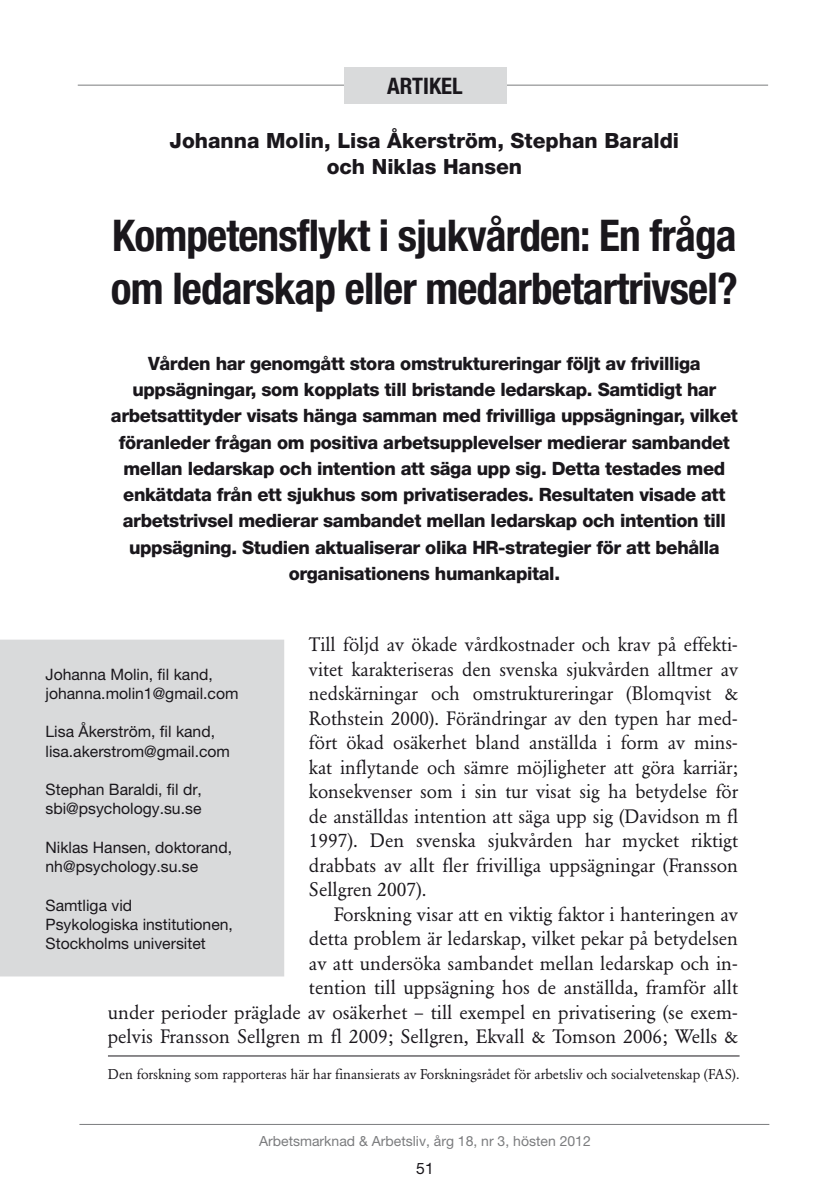
<style>
.page{position:relative;width:819px;height:1201px;background:#fff}
.page>*{position:absolute;margin:0;border:0;box-sizing:border-box;transform-origin:0 0}
.t1{font:700 condensed 43.75px/52.5px "Helvetica Neue";letter-spacing:-.02em;color:#1a171c}
.t2{font:700 condensed 22.75px "Helvetica Neue";color:#1a171c}
.t3{font:800 21px/25.2px "Helvetica Neue";color:#1a171c;text-align:center}
.t4{font:19.25px/24.5px "Garamond BE";color:#1a171c;text-align:justify}
.t5{font:800 18.38px/26.2px "Helvetica Neue";letter-spacing:-.02em;color:#1a171c;text-align:center}
.t6{font:15.75px/19.2px "Helvetica Neue";color:#1a171c}
.t7{font:14px "Garamond BE";color:#1a171c}
.t8{font:14px "Helvetica Neue";color:#7b7c7e}
</style>
<div class="page">
<hr style="left:79px;top:1124px;width:690px;height:1px;background:#7b7c7e">
<hr style="left:78px;top:85px;width:690px;height:1px;background:#7b7c7e">
<div style="left:0;top:640px;width:284px;height:336px;background:#d9dadb"></div>
<div style="left:0;top:639px;width:284px;height:337px;border:1px solid #d9dadb"></div>
<div style="left:344px;top:67px;width:162px;height:37px;background:#d9dadb"></div>
<hr style="left:108px;top:1055px;width:631px;height:1px;background:#1a171c">
<p class="t2" style="left:387px;top:73px;width:77px">ARTIKEL</p>
<p class="t3" style="left:170px;top:128px;width:511px">Johanna Molin, Lisa Åkerström, Stephan Baraldi och Niklas Hansen</p>
<h1 class="t1" style="left:111px;top:209px;width:628px">Kompetensflykt i sjukvården: En fråga om ledarskap eller medarbetartrivsel?</h1>
<p class="t5" style="left:111px;top:350px;width:628px">Vården har genomgått stora omstruktureringar följt av frivilliga uppsägningar, som kopplats till bristande ledarskap. Samtidigt har arbetsattityder visats hänga samman med frivilliga uppsägningar, vilket föranleder frågan om positiva arbetsupplevelser medierar sambandet mellan ledarskap och intention att säga upp sig. Detta testades med enkätdata från ett sjukhus som privatiserades. Resultaten visade att arbetstrivsel medierar sambandet mellan ledarskap och intention till uppsägning. Studien aktualiserar olika HR-strategier för att behålla organisationens humankapital.</p>
<p class="t4" style="left:309px;top:632px;width:430px">Till följd av ökade vårdkostnader och krav på effekti&shy;vitet karakteriseras den svenska sjukvården alltmer av nedskärningar och omstruktureringar (Blomqvist &amp; Rothstein 2000). Förändringar av den typen har med&shy;fört ökad osäkerhet bland anställda i form av mins&shy;kat inflytande och sämre möjligheter att göra karriär; konsekvenser som i sin tur visat sig ha betydelse för de anställdas intention att säga upp sig (Davidson m fl 1997). Den svenska sjukvården har mycket riktigt drabbats av allt fler frivilliga uppsägningar (Fransson Sellgren 2007).</p>
<p class="t4" style="left:108px;top:902px;width:632px;text-align:right">Forskning visar att en viktig faktor i hanteringen av<br>detta problem är ledarskap, vilket pekar på betydelsen<br>av att undersöka sambandet mellan ledarskap och in-<br>tention till uppsägning hos de anställda, framför allt<br>under perioder präglade av osäkerhet – till exempel en privatisering (se exem&shy;pelvis Fransson Sellgren m fl 2009; Sellgren, Ekvall &amp; Tomson 2006; Wells &amp;</p>
<p class="t7" style="left:108px;top:1066px;width:633px">Den forskning som rapporteras här har finansierats av Forskningsrådet för arbetsliv och socialvetenskap (FAS).</p>
<p class="t6" style="left:46px;top:664px;width:194px">Johanna Molin, fil kand, johanna.molin1@gmail.com</p>
<p class="t6" style="left:46px;top:722px;width:186px">Lisa Åkerström, fil kand, lisa.akerstrom@gmail.com</p>
<p class="t6" style="left:46px;top:779px;width:158px">Stephan Baraldi, fil dr, sbi@psychology.su.se</p>
<p class="t6" style="left:46px;top:837px;width:188px">Niklas Hansen, doktorand, nh@psychology.su.se</p>
<p class="t6" style="left:46px;top:895px;width:189px">Samtliga vid<br>Psykologiska institutionen,<br>Stockholms universitet</p>
<p class="t8" style="left:259px;top:1133px;width:333px">Arbetsmarknad &amp; Arbetsliv, årg 18, nr 3, hösten 2012</p>
<p class="t6" style="left:416px;top:1158px;width:19px">51</p>
</div>
